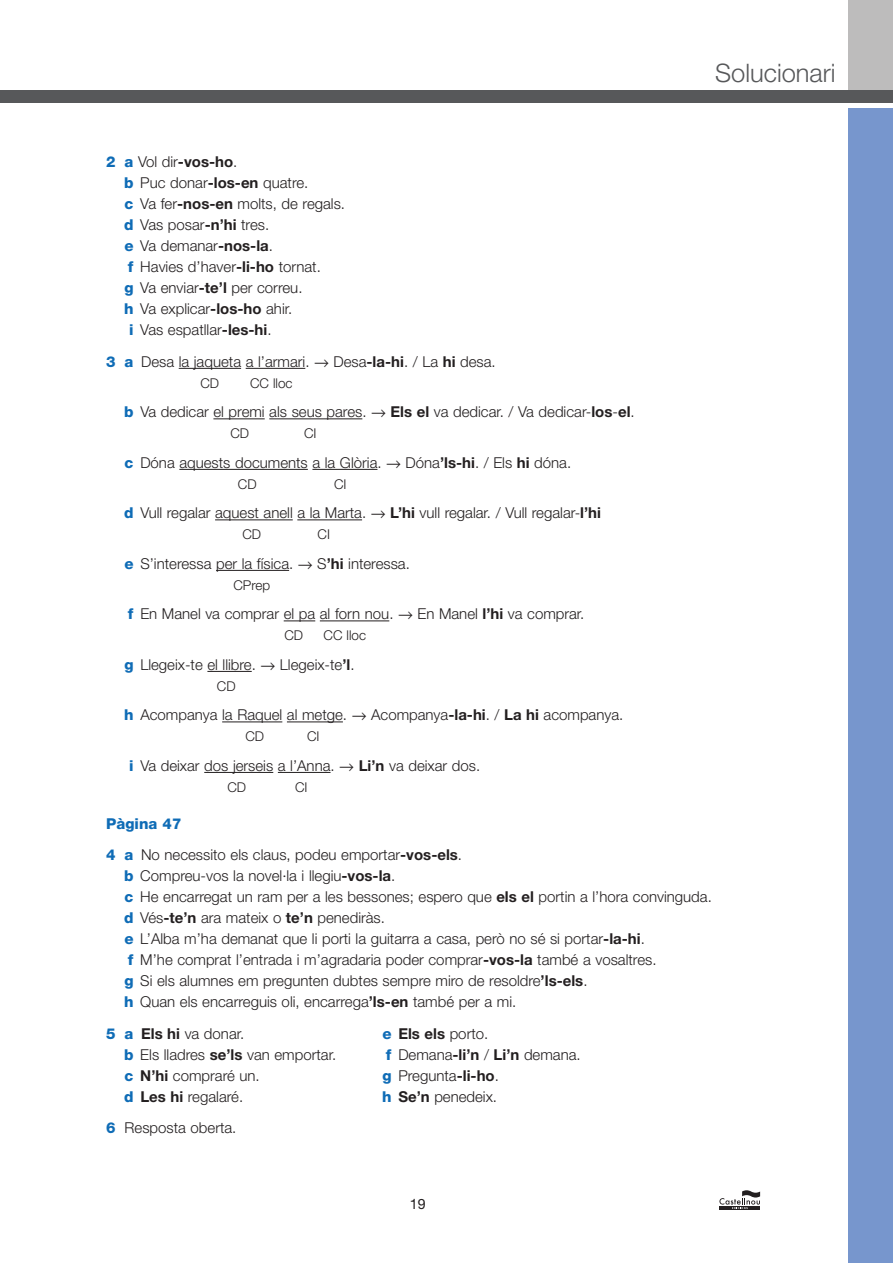
<style>
.page{position:relative;width:893px;height:1263px;background:#fff}
.page>*{position:absolute;margin:0;border:0;box-sizing:border-box;transform-origin:0 0}
.t1{font:300 25.5px "Helvetica Neue LT Std";color:#57585a}
.t2{font:300 15px/21px "Helvetica Neue LT Std";color:#231f20}
.t3{font:14.25px "Helvetica Neue LT Std";color:#231f20}
.t4{font:300 13.5px "Helvetica Neue LT Std";color:#231f20}
.s1{font-weight:800;color:#0f6cb6}
.s2{font-weight:700}
</style>
<div class="page">
<div style="left:848px;top:108px;width:45px;height:1155px;background:#7796cd"></div>
<div style="left:848px;top:0;width:45px;height:90px;background:#bdbcbc"></div>
<div style="left:0;top:90px;width:893px;height:13px;background:#57585a"></div>
<hr style="left:719px;top:1206px;width:41px;height:4px;background:#231f20">
<svg style="left:719px;top:1190px;width:41px;height:19px"></svg>
<hr style="left:179px;top:368px;width:62px;height:1px;background:#231f20">
<hr style="left:246px;top:368px;width:59px;height:1px;background:#231f20">
<hr style="left:213px;top:418px;width:52px;height:1px;background:#231f20">
<hr style="left:269px;top:418px;width:93px;height:1px;background:#231f20">
<hr style="left:179px;top:469px;width:129px;height:1px;background:#231f20">
<hr style="left:312px;top:469px;width:65px;height:1px;background:#231f20">
<hr style="left:215px;top:519px;width:78px;height:1px;background:#231f20">
<hr style="left:297px;top:519px;width:65px;height:1px;background:#231f20">
<hr style="left:216px;top:570px;width:73px;height:1px;background:#231f20">
<hr style="left:284px;top:620px;width:31px;height:1px;background:#231f20">
<hr style="left:320px;top:620px;width:69px;height:1px;background:#231f20">
<hr style="left:207px;top:671px;width:45px;height:1px;background:#231f20">
<hr style="left:222px;top:721px;width:60px;height:1px;background:#231f20">
<hr style="left:287px;top:721px;width:56px;height:1px;background:#231f20">
<hr style="left:204px;top:772px;width:69px;height:1px;background:#231f20">
<hr style="left:278px;top:772px;width:53px;height:1px;background:#231f20">
<h1 class="t1" style="left:715px;top:57px;width:122px">Solucionari</h1>
<p class="t2" style="left:106px;top:151px;width:133px"><span class="s1">2 a</span> Vol dir<span class="s2">-vos-ho</span>.</p>
<p class="t2" style="left:124px;top:172px;width:186px"><span class="s1">b</span> Puc donar<span class="s2">-los-en</span> quatre.</p>
<p class="t2" style="left:125px;top:193px;width:222px"><span class="s1">c</span> Va fer<span class="s2">-nos-en</span> molts, de regals.</p>
<p class="t2" style="left:124px;top:214px;width:147px"><span class="s1">d</span> Vas posar<span class="s2">-n’hi</span> tres.</p>
<p class="t2" style="left:124px;top:235px;width:150px"><span class="s1">e</span> Va demanar<span class="s2">-nos-la</span>.</p>
<p class="t2" style="left:128px;top:256px;width:194px"><span class="s1">f</span> Havies d’haver<span class="s2">-li-ho</span> tornat.</p>
<p class="t2" style="left:124px;top:277px;width:180px"><span class="s1">g</span> Va enviar<span class="s2">-te’l</span> per correu.</p>
<p class="t2" style="left:124px;top:298px;width:170px"><span class="s1">h</span> Va explicar<span class="s2">-los-ho</span> ahir.</p>
<p class="t2" style="left:129px;top:319px;width:144px"><span class="s1">i</span> Vas espatllar<span class="s2">-les-hi</span>.</p>
<p class="t2" style="left:106px;top:351px;width:391px"><span class="s1">3 a</span> Desa la jaqueta a l’armari. → Desa<span class="s2">-la-hi</span>. / La <span class="s2">hi</span> desa.</p>
<p class="t4" style="left:200px;top:375px;width:20px">CD</p>
<p class="t4" style="left:250px;top:375px;width:44px">CC lloc</p>
<p class="t2" style="left:124px;top:401px;width:512px"><span class="s1">b</span> Va dedicar el premi als seus pares. → <span class="s2">Els el</span> va dedicar. / Va dedicar-<span class="s2">los</span>-<span class="s2">el</span>.</p>
<p class="t4" style="left:230px;top:425px;width:20px">CD</p>
<p class="t4" style="left:304px;top:425px;width:14px">CI</p>
<p class="t2" style="left:125px;top:452px;width:448px"><span class="s1">c</span> Dóna aquests documents a la Glòria. → Dóna<span class="s2">’ls-hi</span>. / Els <span class="s2">hi</span> dóna.</p>
<p class="t4" style="left:238px;top:476px;width:20px">CD</p>
<p class="t4" style="left:334px;top:476px;width:14px">CI</p>
<p class="t2" style="left:124px;top:502px;width:478px"><span class="s1">d</span> Vull regalar aquest anell a la Marta. → <span class="s2">L’hi</span> vull regalar. / Vull regalar-<span class="s2">l’hi</span></p>
<p class="t4" style="left:242px;top:526px;width:20px">CD</p>
<p class="t4" style="left:318px;top:526px;width:14px">CI</p>
<p class="t2" style="left:124px;top:553px;width:287px"><span class="s1">e</span> S’interessa per la física. → S<span class="s2">’hi</span> interessa.</p>
<p class="t4" style="left:233px;top:577px;width:38px">CPrep</p>
<p class="t2" style="left:128px;top:603px;width:458px"><span class="s1">f</span> En Manel va comprar el pa al forn nou. → En Manel <span class="s2">l’hi</span> va comprar.</p>
<p class="t4" style="left:284px;top:627px;width:20px">CD</p>
<p class="t4" style="left:323px;top:627px;width:44px">CC lloc</p>
<p class="t2" style="left:124px;top:654px;width:232px"><span class="s1">g</span> Llegeix-te el llibre. → Llegeix-te<span class="s2">’l</span>.</p>
<p class="t4" style="left:217px;top:678px;width:20px">CD</p>
<p class="t2" style="left:124px;top:704px;width:501px"><span class="s1">h</span> Acompanya la Raquel al metge. → Acompanya<span class="s2">-la-hi</span>. / <span class="s2">La hi</span> acompanya.</p>
<p class="t4" style="left:245px;top:728px;width:20px">CD</p>
<p class="t4" style="left:307px;top:728px;width:14px">CI</p>
<p class="t2" style="left:129px;top:755px;width:353px"><span class="s1">i</span> Va deixar dos jerseis a l’Anna. → <span class="s2">Li’n</span> va deixar dos.</p>
<p class="t4" style="left:227px;top:779px;width:20px">CD</p>
<p class="t4" style="left:295px;top:779px;width:14px">CI</p>
<p class="t2" style="left:106px;top:807px;width:357px;line-height:31.5px"><span class="s1">Pàgina 47<br>4 a</span> No necessito els claus, podeu emportar<span class="s2">-vos-els</span>.</p>
<p class="t2" style="left:124px;top:865px;width:589px"><span class="s1">b</span> Compreu-vos la novel·la i llegiu<span class="s2">-vos-la</span>.<br><span class="s1">c</span> He encarregat un ram per a les bessones; espero que <span class="s2">els el</span> portin a l’hora convinguda. <span class="s1">d</span> Vés<span class="s2">-te’n</span> ara mateix o <span class="s2">te’n</span> penediràs.<br><span class="s1">e</span> L’Alba m’ha demanat que li porti la guitarra a casa, però no sé si portar<span class="s2">-la-hi</span>.<br><span class="s1">f</span> M’he comprat l’entrada i m’agradaria poder comprar<span class="s2">-vos-la</span> també a vosaltres.<br><span class="s1">g</span> Si els alumnes em pregunten dubtes sempre miro de resoldre<span class="s2">’ls-els</span>.<br><span class="s1">h</span> Quan els encarreguis oli, encarrega<span class="s2">’ls-en</span> també per a mi.</p>
<p class="t2" style="left:124px;top:1023px;width:214px;text-indent:-18px"><span class="s1">5 a</span> <span class="s2">Els hi</span> va donar.<br><span class="s1">b</span> Els lladres <span class="s2">se’ls</span> van emportar. <span class="s1">c</span> <span class="s2">N’hi</span> compraré un.<br><span class="s1">d</span> <span class="s2">Les hi</span> regalaré.</p>
<p class="t2" style="left:106px;top:1117px;width:132px"><span class="s1">6</span> Resposta oberta.</p>
<p class="t2" style="left:382px;top:1023px;width:200px"><span class="s1">e</span> <span class="s2">Els els</span> porto.<br><span class="s1">f</span> Demana<span class="s2">-li’n</span> / <span class="s2">Li’n</span> demana. <span class="s1">g</span> Pregunta<span class="s2">-li-ho</span>.<br><span class="s1">h</span> <span class="s2">Se’n</span> penedeix.</p>
<p class="t3" style="left:410px;top:1196px;width:17px">19</p>
</div>
